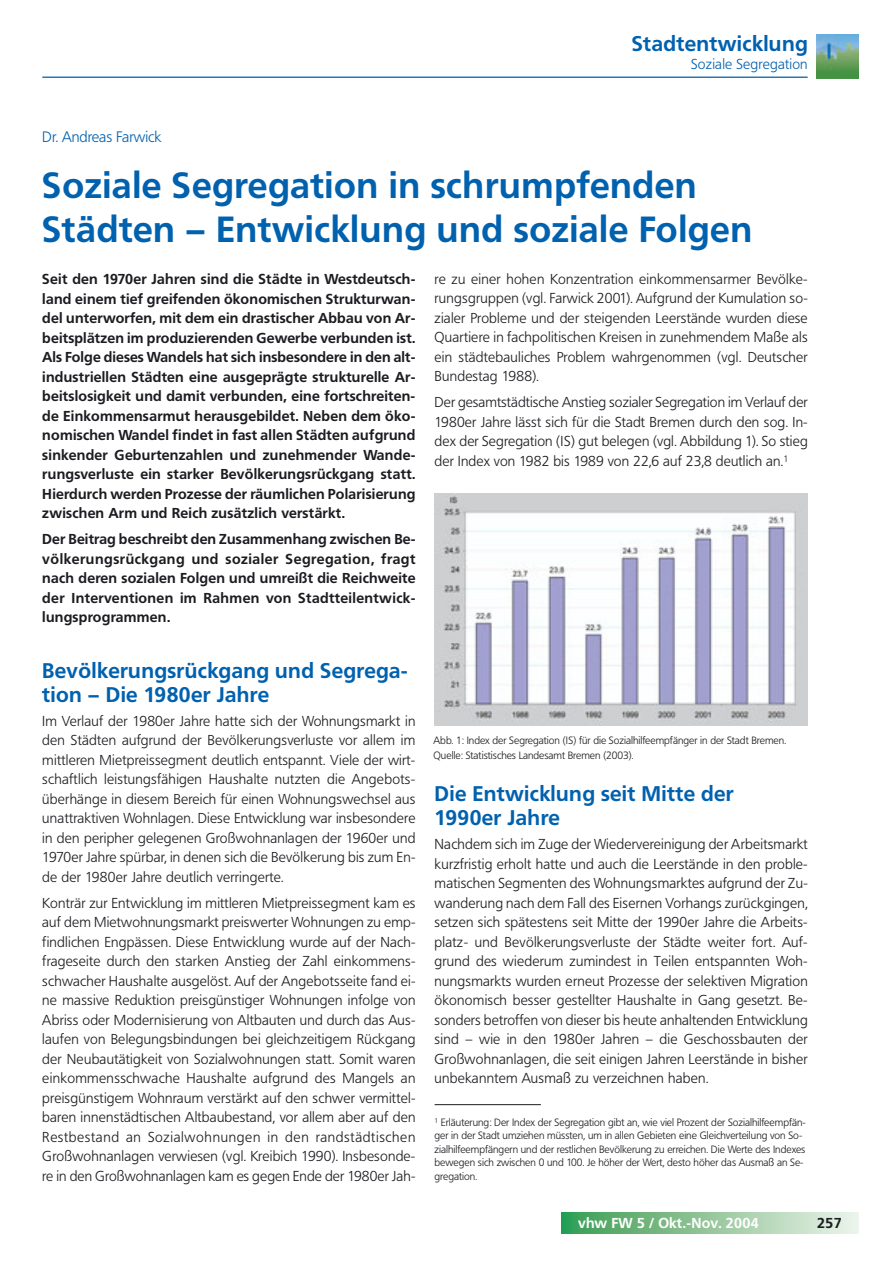
<style>
.page{position:relative;width:893px;height:1263px;background:#fff}
.page>*{position:absolute;margin:0;border:0;box-sizing:border-box;transform-origin:0 0}
.t1{font:700 36px/43.5px "Frutiger BQ";letter-spacing:.015em;color:#0061af}
.t2{font:700 21px/24px "Frutiger BQ";letter-spacing:.015em;color:#0061af}
.t3{font:300 15px "Frutiger BQ";color:#0061af}
.t4{font:300 14.25px/19.5px "Frutiger BQ";letter-spacing:.015em;color:#1b1c20;text-align:justify}
.t5{font:700 14.25px/19.5px "Frutiger BQ";letter-spacing:.015em;color:#1b1c20;text-align:justify}
.t6{font:700 14.25px "Frutiger BQ";letter-spacing:.015em;color:#fff}
.t7{font:300 14.25px "Frutiger BQ";letter-spacing:.015em;color:#0061af}
.t8{font:300 10.5px/13.5px "Frutiger BQ";color:#1b1c20}
</style>
<div class="page">
<svg style="left:561px;top:1212px;width:298px;height:22px;background:#93c79d"></svg>
<hr style="left:42px;top:77px;width:766px;height:1px;background:#0061af">
<img style="left:816px;top:35px;width:43px;height:43px">
<hr style="left:435px;top:1104px;width:106px;height:1px;background:#1b1c20">
<img style="left:435px;top:493px;width:373px;height:233px">
<h2 class="t2" style="left:632px;top:34px;width:177px">Stadtentwicklung</h2>
<p class="t7" style="left:691px;top:58px;width:118px">Soziale Segregation</p>
<p class="t3" style="left:42px;top:130px;width:120px">Dr. Andreas Farwick</p>
<h1 class="t1" style="left:42px;top:167px;width:711px">Soziale Segregation in schrumpfenden<br>Städten – Entwicklung und soziale Folgen</h1>
<p class="t5" style="left:42px;top:271px;width:375px">Seit den 1970er Jahren sind die Städte in Westdeutsch&shy;land einem tief greifenden ökonomischen Strukturwan&shy;del unterworfen, mit dem ein drastischer Abbau von Ar&shy;beitsplätzen im produzierenden Gewerbe verbunden ist.<br>Als Folge dieses Wandels hat sich insbesondere in den alt&shy;industriellen Städten eine ausgeprägte strukturelle Ar&shy;beitslosigkeit und damit verbunden, eine fortschreiten&shy;de Einkommensarmut herausgebildet. Neben dem öko&shy;nomischen Wandel findet in fast allen Städten aufgrund sinkender Geburtenzahlen und zunehmender Wande&shy;rungsverluste ein starker Bevölkerungsrückgang statt.<br>Hierdurch werden Prozesse der räumlichen Polarisierung zwischen Arm und Reich zusätzlich verstärkt.</p>
<p class="t5" style="left:42px;top:531px;width:375px">Der Beitrag beschreibt den Zusammenhang zwischen Be&shy;völkerungsrückgang und sozialer Segregation, fragt nach deren sozialen Folgen und umreißt die Reichweite der Interventionen im Rahmen von Stadtteilentwick&shy;lungsprogrammen.</p>
<h2 class="t2" style="left:42px;top:660px;width:367px">Bevölkerungsrückgang und Segrega&shy;tion – Die 1980er Jahre</h2>
<p class="t4" style="left:42px;top:712px;width:375px">Im Verlauf der 1980er Jahre hatte sich der Wohnungsmarkt in den Städten aufgrund der Bevölkerungsverluste vor allem im mittleren Mietpreissegment deutlich entspannt. Viele der wirt&shy;schaftlich leistungsfähigen Haushalte nutzten die Angebots&shy;überhänge in diesem Bereich für einen Wohnungswechsel aus unattraktiven Wohnlagen. Diese Entwicklung war insbesondere in den peripher gelegenen Großwohnanlagen der 1960er und 1970er Jahre spürbar, in denen sich die Bevölkerung bis zum En&shy;de der 1980er Jahre deutlich verringerte.</p>
<p class="t4" style="left:42px;top:894px;width:375px">Konträr zur Entwicklung im mittleren Mietpreissegment kam es auf dem Mietwohnungsmarkt preiswerter Wohnungen zu emp&shy;findlichen Engpässen. Diese Entwicklung wurde auf der Nach&shy;frageseite durch den starken Anstieg der Zahl einkommens&shy;schwacher Haushalte ausgelöst. Auf der Angebotsseite fand ei&shy;ne massive Reduktion preisgünstiger Wohnungen infolge von Abriss oder Modernisierung von Altbauten und durch das Aus&shy;laufen von Belegungsbindungen bei gleichzeitigem Rückgang der Neubautätigkeit von Sozialwohnungen statt. Somit waren einkommensschwache Haushalte aufgrund des Mangels an preisgünstigem Wohnraum verstärkt auf den schwer vermittel&shy;baren innenstädtischen Altbaubestand, vor allem aber auf den Restbestand an Sozialwohnungen in den randstädtischen Großwohnanlagen verwiesen (vgl. Kreibich 1990). Insbesonde&shy;re in den Großwohnanlagen kam es gegen Ende der 1980er Jah-</p>
<p class="t4" style="left:435px;top:270px;width:375px">re zu einer hohen Konzentration einkommensarmer Bevölke&shy;rungsgruppen (vgl. Farwick 2001). Aufgrund der Kumulation so&shy;zialer Probleme und der steigenden Leerstände wurden diese Quartiere in fachpolitischen Kreisen in zunehmendem Maße als ein städtebauliches Problem wahrgenommen (vgl. Deutscher Bundestag 1988).</p>
<p class="t4" style="left:435px;top:394px;width:375px">Der gesamtstädtische Anstieg sozialer Segregation im Verlauf der 1980er Jahre lässt sich für die Stadt Bremen durch den sog. In&shy;dex der Segregation (IS) gut belegen (vgl. Abbildung 1). So stieg der Index von 1982 bis 1989 von 22,6 auf 23,8 deutlich an.<sup>1</sup></p>
<p class="t8" style="left:433px;top:734px;width:354px;line-height:15px">Abb. 1: Index der Segregation (IS) für die Sozialhilfeempfänger in der Stadt Bremen.<br>Quelle: Statistisches Landesamt Bremen (2003).</p>
<h2 class="t2" style="left:435px;top:784px;width:301px">Die Entwicklung seit Mitte der<br>1990er Jahre</h2>
<p class="t4" style="left:435px;top:835px;width:375px">Nachdem sich im Zuge der Wiedervereinigung der Arbeitsmarkt kurzfristig erholt hatte und auch die Leerstände in den proble&shy;matischen Segmenten des Wohnungsmarktes aufgrund der Zu&shy;wanderung nach dem Fall des Eisernen Vorhangs zurückgingen, setzen sich spätestens seit Mitte der 1990er Jahre die Arbeits&shy;platz- und Bevölkerungsverluste der Städte weiter fort. Auf&shy;grund des wiederum zumindest in Teilen entspannten Woh&shy;nungsmarkts wurden erneut Prozesse der selektiven Migration ökonomisch besser gestellter Haushalte in Gang gesetzt. Be&shy;sonders betroffen von dieser bis heute anhaltenden Entwicklung sind – wie in den 1980er Jahren – die Geschossbauten der Großwohnanlagen, die seit einigen Jahren Leerstände in bisher unbekanntem Ausmaß zu verzeichnen haben.</p>
<p class="t8" style="left:435px;top:1116px;width:373px"><sup>1</sup> Erläuterung: Der Index der Segregation gibt an, wie viel Prozent der Sozialhilfeempfän&shy;ger in der Stadt umziehen müssten, um in allen Gebieten eine Gleichverteilung von So&shy;zialhilfeempfängern und der restlichen Bevölkerung zu erreichen. Die Werte des Indexes bewegen sich zwischen 0 und 100. Je höher der Wert, desto höher das Ausmaß an Se&shy;gregation.</p>
<p class="t6" style="left:578px;top:1217px;width:182px">vhw FW 5 / Okt.-Nov. 2004</p>
<p class="t5" style="left:817px;top:1215px;width:26px">257</p>
</div>
